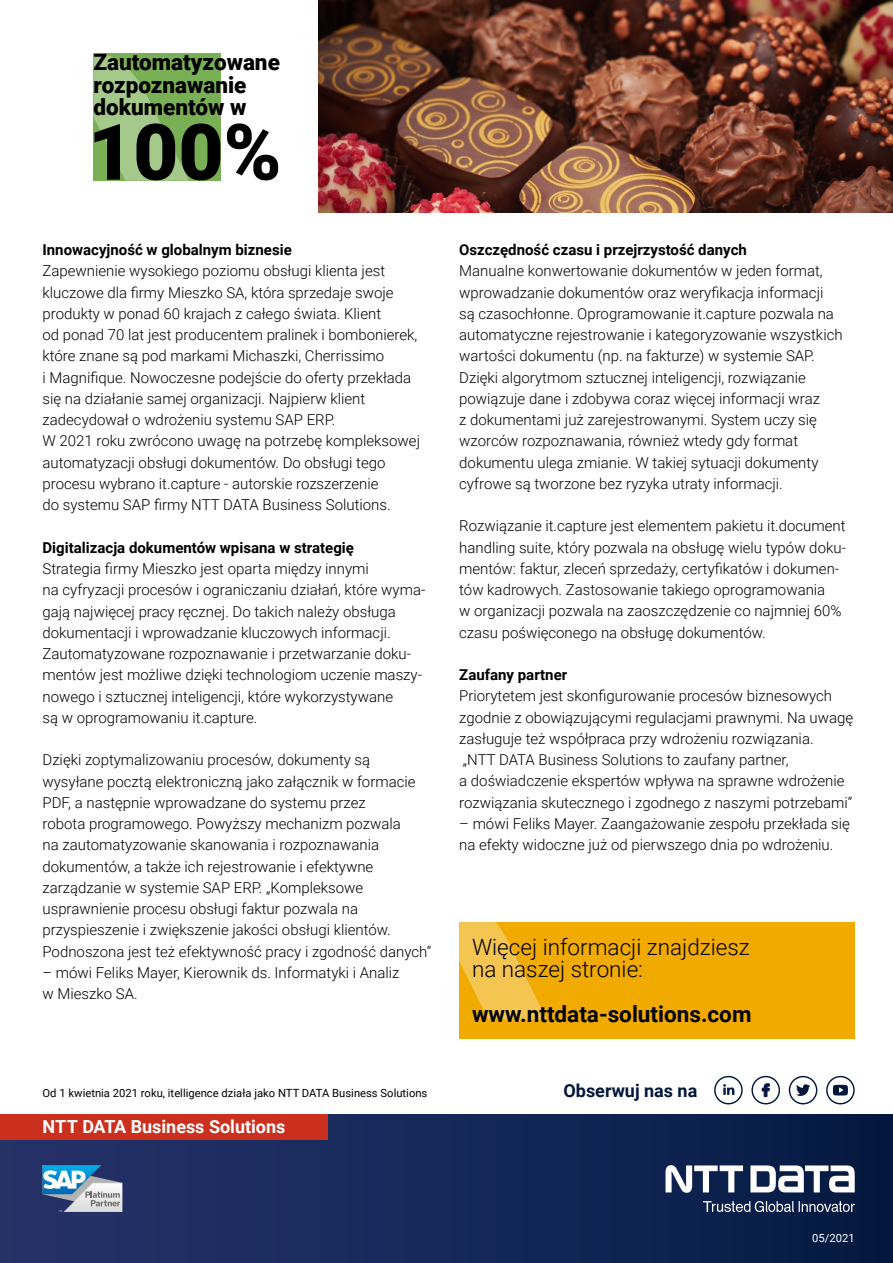
<style>
.page{position:relative;width:893px;height:1263px;background:#fff}
.page>*{position:absolute;margin:0;border:0;box-sizing:border-box;transform-origin:0 0}
.t1{font:900 78px "Roboto";color:#000}
.t2{font:300 22.5px/22.5px "Roboto";color:#000}
.t3{font:900 22.5px/22.5px "Roboto";color:#000}
.t4{font:700 22.5px "Roboto";color:#000}
.t5{font:700 18px "Roboto";color:#fff}
.t6{font:700 18px "Roboto";color:#03163c}
.t7{font:300 15px/21.3px "Roboto";color:#000}
.t8{font:700 15px "Roboto";color:#000}
.t9{font:11.25px "Roboto";color:#000}
.t10{font:11.25px "Roboto";color:#fff}
</style>
<div class="page">
<div style="left:0;top:1114px;width:893px;height:149px;background:linear-gradient(to right,#27346b,#041b44)"></div>
<svg style="left:43px;top:1165px;width:79px;height:47px"></svg>
<div style="left:0;top:1114px;width:327px;height:26px;background:#cb2f1d"></div>
<svg style="left:750px;top:1165px;width:105px;height:27px"></svg>
<svg style="left:665px;top:1165px;width:78px;height:28px"></svg>
<svg style="left:703px;top:1201px;width:152px;height:11px;background:#52617e"></svg>
<svg style="left:796px;top:1084px;width:14px;height:12px"></svg>
<div style="left:789px;top:1076px;width:28px;height:28px;border:1px solid #03163c;border-radius:50%"></div>
<div style="left:714px;top:1076px;width:29px;height:28px;border:1px solid #03163c;border-radius:50%"></div>
<svg style="left:723px;top:1084px;width:11px;height:11px"></svg>
<div style="left:751px;top:1076px;width:29px;height:28px;border:1px solid #03163c;border-radius:50%"></div>
<svg style="left:762px;top:1083px;width:8px;height:14px"></svg>
<div style="left:826px;top:1076px;width:29px;height:28px;border:1px solid #03163c;border-radius:50%"></div>
<svg style="left:833px;top:1085px;width:15px;height:10px"></svg>
<div style="left:459px;top:922px;width:396px;height:117px;background:#f0aa00"></div>
<svg style="left:459px;top:922px;width:88px;height:97px"></svg>
<img style="left:319px;top:0;width:574px;height:213px">
<div style="left:93px;top:53px;width:128px;height:128px;background:#7ab055"></div>
<svg style="left:93px;top:53px;width:96px;height:128px"></svg>
<h2 class="t3" style="left:94px;top:50px;width:188px">Zautomatyzowane rozpoznawanie dokumentów w</h2>
<h1 class="t1" style="left:88px;top:97px;width:195px">100%</h1>
<p class="t8" style="left:43px;top:239px;width:251px">Innowacyjność w globalnym biznesie</p>
<p class="t7" style="left:43px;top:260px;width:379px">Zapewnienie wysokiego poziomu obsługi klienta jest kluczowe dla firmy Mieszko SA, która sprzedaje swoje produkty w ponad 60 krajach z całego świata. Klient<br>od ponad 70 lat jest producentem pralinek i bombonierek, które znane są pod markami Michaszki, Cherrissimo<br>i Magnifique. Nowoczesne podejście do oferty przekłada się na działanie samej organizacji. Najpierw klient zadecydował o wdrożeniu systemu SAP ERP.<br>W 2021 roku zwrócono uwagę na potrzebę kompleksowej automatyzacji obsługi dokumentów. Do obsługi tego procesu wybrano it.capture - autorskie rozszerzenie<br>do systemu SAP firmy NTT DATA Business Solutions.</p>
<p class="t8" style="left:43px;top:537px;width:313px">Digitalizacja dokumentów wpisana w strategię</p>
<p class="t7" style="left:43px;top:557px;width:384px">Strategia firmy Mieszko jest oparta między innymi<br>na cyfryzacji procesów i ograniczaniu działań, które wyma&shy;gają najwięcej pracy ręcznej. Do takich należy obsługa dokumentacji i wprowadzanie kluczowych informacji.<br>Zautomatyzowane rozpoznawanie i przetwarzanie doku&shy;mentów jest możliwe dzięki technologiom uczenie maszy&shy;nowego i sztucznej inteligencji, które wykorzystywane<br>są w oprogramowaniu it.capture.</p>
<p class="t7" style="left:43px;top:749px;width:390px">Dzięki zoptymalizowaniu procesów, dokumenty są wysyłane pocztą elektroniczną jako załącznik w formacie PDF, a następnie wprowadzane do systemu przez<br>robota programowego. Powyższy mechanizm pozwala<br>na zautomatyzowanie skanowania i rozpoznawania dokumentów, a także ich rejestrowanie i efektywne zarządzanie w systemie SAP ERP. „Kompleksowe usprawnienie procesu obsługi faktur pozwala na przyspieszenie i zwiększenie jakości obsługi klientów.<br>Podnoszona jest też efektywność pracy i zgodność danych”</p>
<p class="t7" style="left:43px;top:961px;width:358px">– mówi Feliks Mayer, Kierownik ds. Informatyki i Analiz w Mieszko SA.</p>
<p class="t9" style="left:43px;top:1084px;width:386px">Od 1 kwietnia 2021 roku, itelligence działa jako NTT DATA Business Solutions</p>
<p class="t5" style="left:43px;top:1114px;width:244px">NTT DATA Business Solutions</p>
<p class="t8" style="left:459px;top:239px;width:289px">Oszczędność czasu i przejrzystość danych</p>
<p class="t7" style="left:459px;top:260px;width:385px">Manualne konwertowanie dokumentów w jeden format, wprowadzanie dokumentów oraz weryfikacja informacji są czasochłonne. Oprogramowanie it.capture pozwala na automatyczne rejestrowanie i kategoryzowanie wszystkich wartości dokumentu (np. na fakturze) w systemie SAP.<br>Dzięki algorytmom sztucznej inteligencji, rozwiązanie powiązuje dane i zdobywa coraz więcej informacji wraz<br>z dokumentami już zarejestrowanymi. System uczy się wzorców rozpoznawania, również wtedy gdy format dokumentu ulega zmianie. W takiej sytuacji dokumenty cyfrowe są tworzone bez ryzyka utraty informacji.</p>
<p class="t7" style="left:459px;top:515px;width:388px">Rozwiązanie it.capture jest elementem pakietu it.document handling suite, który pozwala na obsługę wielu typów doku&shy;mentów: faktur, zleceń sprzedaży, certyfikatów i dokumen&shy;tów kadrowych. Zastosowanie takiego oprogramowania<br>w organizacji pozwala na zaoszczędzenie co najmniej 60% czasu poświęconego na obsługę dokumentów.</p>
<p class="t8" style="left:459px;top:664px;width:109px">Zaufany partner</p>
<p class="t7" style="left:459px;top:685px;width:395px">Priorytetem jest skonfigurowanie procesów biznesowych zgodnie z obowiązującymi regulacjami prawnymi. Na uwagę zasługuje też współpraca przy wdrożeniu rozwiązania.<br>„NTT DATA Business Solutions to zaufany partner,<br>a doświadczenie ekspertów wpływa na sprawne wdrożenie rozwiązania skutecznego i zgodnego z naszymi potrzebami”</p>
<p class="t7" style="left:459px;top:812px;width:392px">– mówi Feliks Mayer. Zaangażowanie zespołu przekłada się na efekty widoczne już od pierwszego dnia po wdrożeniu.</p>
<h2 class="t2" style="left:472px;top:935px;width:279px">Więcej informacji znajdziesz na naszej stronie:</h2>
<h2 class="t4" style="left:472px;top:999px;width:281px">www.nttdata-solutions.com</h2>
<p class="t6" style="left:563px;top:1077px;width:135px">Obserwuj nas na</p>
<p class="t10" style="left:812px;top:1230px;width:44px">05/2021</p>
</div>
